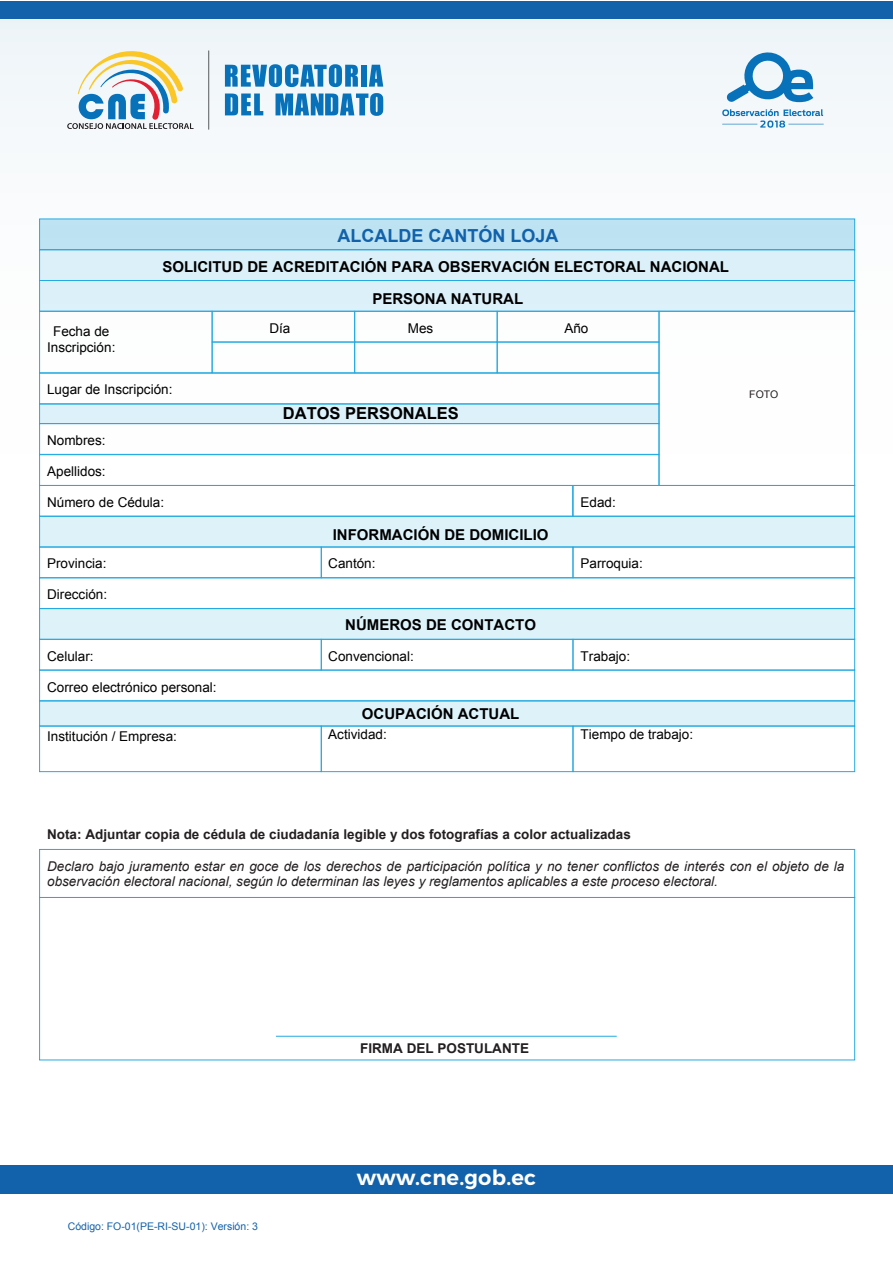
<style>
.page{position:relative;width:893px;height:1263px;background:#fff}
.page>*{position:absolute;margin:0;border:0;box-sizing:border-box;transform-origin:0 0}
.t1{font:600 21px "Montserrat";letter-spacing:.01em;color:#fff}
.t2{font:700 18px "Arial";color:#1261ab}
.t3{font:700 16.5px "Arial";color:#000001}
.t4{font:700 15px/31.2px "Arial";color:#000001;text-align:center}
.t5{font:13.5px "Arial";color:#000001}
.t6{font:italic 13.5px/15px "Arial";color:#231f20}
.t7{font:700 13.5px "Arial";color:#231f20}
.t8{font:10.5px "Arial";color:#1261ab}
.t9{font:10.5px "Arial";color:#231f20}
</style>
<div class="page">
<div style="left:0;top:2px;width:893px;height:1195px;background:linear-gradient(to right,#fcfdfe,#fcfdfe)"></div>
<div style="left:0;top:2px;width:893px;height:17px;background:#1261ab"></div>
<div style="left:0;top:1164px;width:893px;height:29px;background:#1261ab"></div>
<svg style="left:726px;top:49px;width:87px;height:53px"></svg>
<svg style="left:722px;top:109px;width:102px;height:19px"></svg>
<svg style="left:67px;top:39px;width:127px;height:90px"></svg>
<svg style="left:208px;top:50px;width:1px;height:80px"></svg>
<svg style="left:225px;top:64px;width:133px;height:23px"></svg>
<div style="left:361px;top:65px;width:6px;height:22px;background:#0772b9"></div>
<svg style="left:369px;top:65px;width:14px;height:22px"></svg>
<svg style="left:225px;top:94px;width:38px;height:21px"></svg>
<svg style="left:275px;top:93px;width:108px;height:23px"></svg>
<div style="left:40px;top:219px;width:815px;height:92px;background:#dbf0f9"></div>
<div style="left:40px;top:219px;width:815px;height:30px;background:#bee3f3"></div>
<div style="left:40px;top:404px;width:619px;height:20px;background:#ddf1fa"></div>
<div style="left:40px;top:516px;width:815px;height:31px;background:#def2fa"></div>
<div style="left:40px;top:608px;width:815px;height:31px;background:#def2fa"></div>
<div style="left:40px;top:701px;width:815px;height:25px;background:#def2fa"></div>
<div style="left:39px;top:249px;width:816px;height:32px;border:1px solid #24aae1"></div>
<div style="left:39px;top:516px;width:816px;height:31px;border:1px solid #24aae1"></div>
<div style="left:39px;top:280px;width:816px;height:32px;border:1px solid #24aae1"></div>
<div style="left:39px;top:373px;width:620px;height:31px;border:1px solid #24aae1"></div>
<div style="left:39px;top:423px;width:620px;height:32px;border:1px solid #24aae1"></div>
<div style="left:39px;top:454px;width:620px;height:32px;border:1px solid #24aae1"></div>
<div style="left:659px;top:311px;width:196px;height:175px;border:1px solid #24aae1"></div>
<div style="left:39px;top:311px;width:173px;height:62px;border:1px solid #24aae1"></div>
<div style="left:212px;top:311px;width:143px;height:31px;border:1px solid #24aae1"></div>
<div style="left:354px;top:311px;width:144px;height:31px;border:1px solid #24aae1"></div>
<div style="left:497px;top:311px;width:162px;height:31px;border:1px solid #24aae1"></div>
<div style="left:212px;top:342px;width:143px;height:31px;border:1px solid #24aae1"></div>
<div style="left:354px;top:342px;width:144px;height:31px;border:1px solid #24aae1"></div>
<div style="left:497px;top:342px;width:162px;height:31px;border:1px solid #24aae1"></div>
<div style="left:39px;top:485px;width:534px;height:32px;border:1px solid #24aae1"></div>
<div style="left:572px;top:485px;width:283px;height:32px;border:1px solid #24aae1"></div>
<div style="left:39px;top:547px;width:283px;height:31px;border:1px solid #24aae1"></div>
<div style="left:321px;top:547px;width:252px;height:31px;border:1px solid #24aae1"></div>
<div style="left:573px;top:547px;width:282px;height:31px;border:1px solid #24aae1"></div>
<div style="left:39px;top:608px;width:816px;height:32px;border:1px solid #24aae1"></div>
<div style="left:39px;top:670px;width:816px;height:31px;border:1px solid #24aae1"></div>
<div style="left:39px;top:639px;width:283px;height:31px;border:1px solid #24aae1"></div>
<div style="left:321px;top:639px;width:252px;height:31px;border:1px solid #24aae1"></div>
<div style="left:573px;top:639px;width:282px;height:31px;border:1px solid #24aae1"></div>
<div style="left:39px;top:849px;width:816px;height:49px;border:1px solid #24aae1"></div>
<div style="left:39px;top:897px;width:816px;height:163px;border:1px solid #24aae1"></div>
<div style="left:39px;top:700px;width:816px;height:26px;border:1px solid #24aae1"></div>
<div style="left:39px;top:726px;width:283px;height:46px;border:1px solid #24aae1"></div>
<div style="left:321px;top:726px;width:252px;height:46px;border:1px solid #24aae1"></div>
<div style="left:573px;top:726px;width:282px;height:46px;border:1px solid #24aae1"></div>
<hr style="left:276px;top:1036px;width:341px;height:1px;background:#24aae1">
<h2 class="t2" style="left:338px;top:224px;width:222px">ALCALDE CANTÓN LOJA</h2>
<p class="t4" style="left:162px;top:252px;width:568px">SOLICITUD DE ACREDITACIÓN PARA OBSERVACIÓN ELECTORAL NACIONAL<br>PERSONA NATURAL</p>
<p class="t5" style="left:53px;top:323px;width:58px">Fecha de</p>
<p class="t5" style="left:269px;top:319px;width:23px">Día</p>
<p class="t5" style="left:408px;top:319px;width:27px">Mes</p>
<p class="t5" style="left:564px;top:319px;width:26px">Año</p>
<p class="t5" style="left:47px;top:339px;width:70px">Inscripción:</p>
<p class="t5" style="left:47px;top:381px;width:127px">Lugar de Inscripción:</p>
<p class="t5" style="left:47px;top:431px;width:60px">Nombres:</p>
<p class="t3" style="left:283px;top:403px;width:178px">DATOS PERSONALES</p>
<p class="t5" style="left:47px;top:463px;width:60px">Apellidos:</p>
<p class="t5" style="left:47px;top:493px;width:119px">Número de Cédula:</p>
<p class="t5" style="left:581px;top:493px;width:37px">Edad:</p>
<p class="t5" style="left:47px;top:555px;width:61px">Provincia:</p>
<p class="t5" style="left:47px;top:586px;width:62px">Dirección:</p>
<p class="t5" style="left:47px;top:647px;width:48px">Celular:</p>
<p class="t5" style="left:47px;top:678px;width:171px">Correo electrónico personal:</p>
<p class="t4" style="left:333px;top:519px;width:217px">INFORMACIÓN DE DOMICILIO</p>
<p class="t5" style="left:328px;top:555px;width:49px">Cantón:</p>
<p class="t5" style="left:581px;top:555px;width:64px">Parroquia:</p>
<p class="t4" style="left:345px;top:610px;width:192px">NÚMEROS DE CONTACTO</p>
<p class="t5" style="left:328px;top:647px;width:87px">Convencional:</p>
<p class="t5" style="left:581px;top:647px;width:51px">Trabajo:</p>
<p class="t4" style="left:362px;top:699px;width:159px">OCUPACIÓN ACTUAL</p>
<p class="t5" style="left:47px;top:728px;width:131px">Institución / Empresa:</p>
<p class="t5" style="left:328px;top:725px;width:60px">Actividad:</p>
<p class="t5" style="left:581px;top:725px;width:114px">Tiempo de trabajo:</p>
<p class="t7" style="left:47px;top:825px;width:585px">Nota: Adjuntar copia de cédula de ciudadanía legible y dos fotografías a color actualizadas</p>
<p class="t9" style="left:749px;top:388px;width:31px">FOTO</p>
<p class="t6" style="left:47px;top:858px;width:799px">Declaro bajo juramento estar en goce de los derechos de participación política y no tener conflictos de interés con el objeto de la observación electoral nacional, según lo determinan las leyes y reglamentos aplicables a este proceso electoral.</p>
<p class="t7" style="left:360px;top:1039px;width:170px">FIRMA DEL POSTULANTE</p>
<p class="t8" style="left:68px;top:1220px;width:192px">Código: FO-01(PE-RI-SU-01): Versión: 3</p>
<h1 class="t1" style="left:357px;top:1160px;width:181px">www.cne.gob.ec</h1>
</div>
